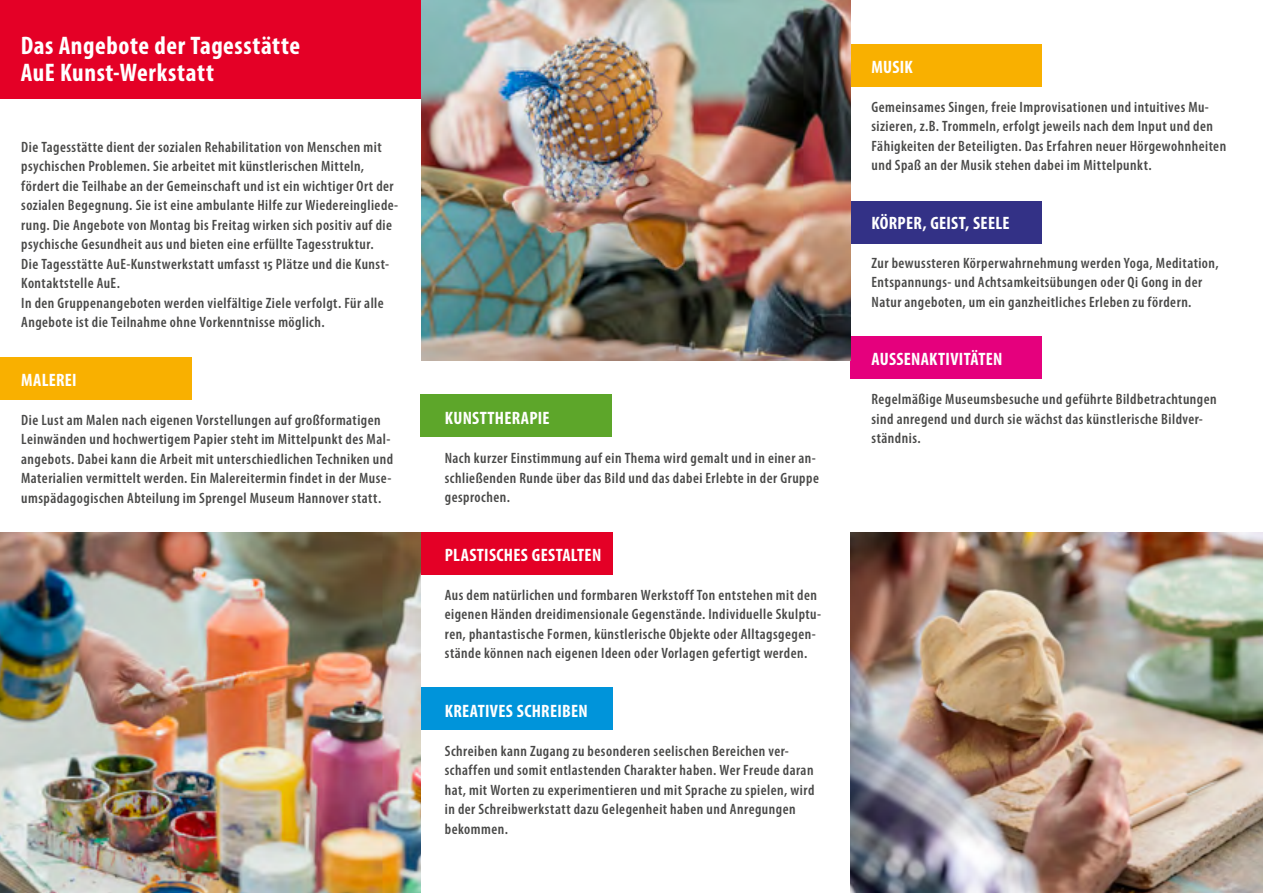
<style>
.page{position:relative;width:1263px;height:893px;background:#fff}
.page>*{position:absolute;margin:0;border:0;box-sizing:border-box;transform-origin:0 0}
.t1{font:700 condensed 25.5px/27px "Myriad Pro";letter-spacing:.025em;color:#fff}
.t2{font:700 condensed 18px "Myriad Pro";letter-spacing:.015em;color:#fff}
.t3{font:600 condensed 15px/19.5px "Myriad Pro";letter-spacing:.03em;color:#494948}
</style>
<div class="page">
<div style="left:0;top:0;width:421px;height:99px;background:#e40026"></div>
<div style="left:0;top:357px;width:191px;height:43px;background:#f9b000"></div>
<div style="left:850px;top:44px;width:192px;height:43px;background:#f9b000"></div>
<div style="left:421px;top:532px;width:191px;height:43px;background:#e40026"></div>
<div style="left:421px;top:687px;width:191px;height:43px;background:#0094da"></div>
<div style="left:421px;top:395px;width:191px;height:42px;background:#5da62a"></div>
<div style="left:850px;top:201px;width:192px;height:42px;background:#333186"></div>
<div style="left:850px;top:336px;width:192px;height:43px;background:#e5007d"></div>
<img style="left:0;top:532px;width:421px;height:361px">
<img style="left:850px;top:532px;width:413px;height:361px">
<img style="left:421px;top:0;width:429px;height:361px">
<h1 class="t1" style="left:21px;top:31px;width:281px">Das Angebote der Tagesstätte<br>AuE Kunst-Werkstatt</h1>
<p class="t3" style="left:21px;top:137px;width:379px">Die Tagesstätte dient der sozialen Rehabilitation von Menschen mit psychischen Problemen. Sie arbeitet mit künstlerischen Mitteln, fördert die Teilhabe an der Gemeinschaft und ist ein wichtiger Ort der sozialen Begegnung. Sie ist eine ambulante Hilfe zur Wiedereingliede&shy;rung. Die Angebote von Montag bis Freitag wirken sich positiv auf die psychische Gesundheit aus und bieten eine erfüllte Tagesstruktur.<br>Die Tagesstätte AuE-Kunstwerkstatt umfasst 15 Plätze und die Kunst-Kontaktstelle AuE.<br>In den Gruppenangeboten werden vielfältige Ziele verfolgt. Für alle Angebote ist die Teilnahme ohne Vorkenntnisse möglich.</p>
<p class="t2" style="left:21px;top:368px;width:57px">MALEREI</p>
<p class="t3" style="left:21px;top:410px;width:373px">Die Lust am Malen nach eigenen Vorstellungen auf großformatigen Leinwänden und hochwertigem Papier steht im Mittelpunkt des Mal&shy;angebots. Dabei kann die Arbeit mit unterschiedlichen Techniken und Materialien vermittelt werden. Ein Malereitermin findet in der Muse&shy;umspädagogischen Abteilung im Sprengel Museum Hannover statt.</p>
<p class="t2" style="left:445px;top:407px;width:106px">KUNSTTHERAPIE</p>
<p class="t3" style="left:445px;top:448px;width:376px">Nach kurzer Einstimmung auf ein Thema wird gemalt und in einer an&shy;schließenden Runde über das Bild und das dabei Erlebte in der Gruppe gesprochen.</p>
<p class="t2" style="left:445px;top:543px;width:158px">PLASTISCHES GESTALTEN</p>
<p class="t3" style="left:445px;top:585px;width:378px">Aus dem natürlichen und formbaren Werkstoff Ton entstehen mit den eigenen Händen dreidimensionale Gegenstände. Individuelle Skulptu&shy;ren, phantastische Formen, künstlerische Objekte oder Alltagsgegen&shy;stände können nach eigenen Ideen oder Vorlagen gefertigt werden.</p>
<p class="t2" style="left:445px;top:699px;width:144px">KREATIVES SCHREIBEN</p>
<p class="t3" style="left:445px;top:741px;width:371px">Schreiben kann Zugang zu besonderen seelischen Bereichen ver&shy;schaffen und somit entlastenden Charakter haben. Wer Freude daran hat, mit Worten zu experimentieren und mit Sprache zu spielen, wird in der Schreibwerkstatt dazu Gelegenheit haben und Anregungen bekommen.</p>
<p class="t2" style="left:871px;top:56px;width:43px">MUSIK</p>
<p class="t3" style="left:871px;top:97px;width:356px">Gemeinsames Singen, freie Improvisationen und intuitives Mu&shy;sizieren, z.B. Trommeln, erfolgt jeweils nach dem Input und den Fähigkeiten der Beteiligten. Das Erfahren neuer Hörgewohnheiten und Spaß an der Musik stehen dabei im Mittelpunkt.</p>
<p class="t2" style="left:871px;top:212px;width:139px">KÖRPER, GEIST, SEELE</p>
<p class="t3" style="left:871px;top:253px;width:349px">Zur bewussteren Körperwahrnehmung werden Yoga, Meditation,<br>Entspannungs- und Achtsamkeitsübungen oder Qi Gong in der<br>Natur angeboten, um ein ganzheitliches Erleben zu fördern.</p>
<p class="t2" style="left:871px;top:348px;width:132px">AUSSENAKTIVITÄTEN</p>
<p class="t3" style="left:871px;top:389px;width:347px">Regelmäßige Museumsbesuche und geführte Bildbetrachtungen sind anregend und durch sie wächst das künstlerische Bildver&shy;ständnis.</p>
</div>
